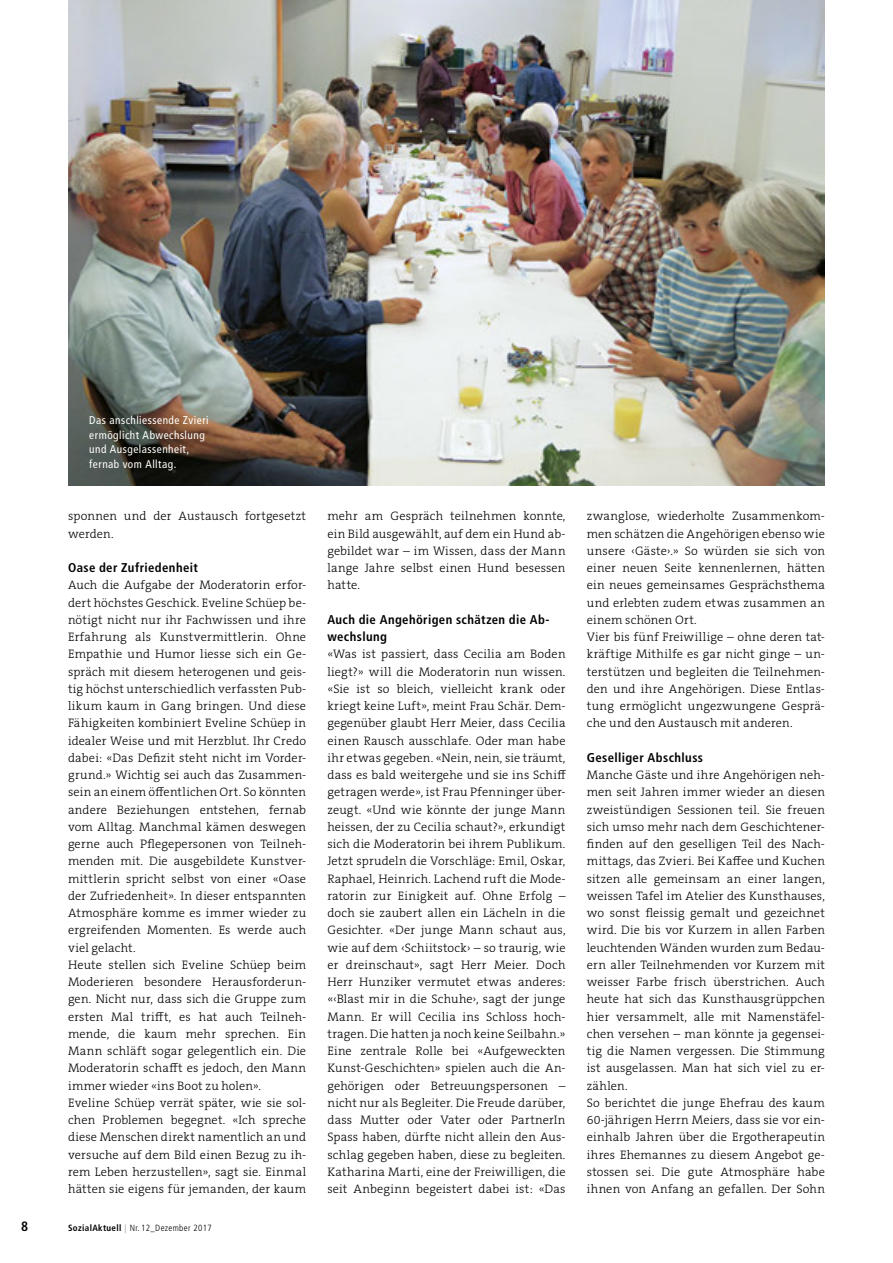
<style>
.page{position:relative;width:893px;height:1263px;background:#fff}
.page>*{position:absolute;margin:0;border:0;box-sizing:border-box;transform-origin:0 0}
.t1{font:700 condensed 13.5px "Frutiger";color:#000}
.t2{font:700 condensed 12.75px/17.2px "Frutiger";letter-spacing:.03em;color:#000}
.t3{font:300 12.3px/17.2px "The Serif B W3";letter-spacing:.015em;color:#000}
.t4{font:condensed 11.25px/14.7px "Frutiger";letter-spacing:.045em;color:#fff}
.t5{font:300 condensed 9px "Frutiger";letter-spacing:.04em;color:#000}
.s1{font-weight:700}
.s2{font-weight:700;color:#b1b4b4}
</style>
<div class="page">
<img style="left:68px;top:0;width:757px;height:485px">
<p class="t4" style="left:89px;top:413px;width:121px">Das anschliessende Zvieri ermöglicht Abwechslung und Ausgelassenheit, fernab vom Alltag.</p>
<p class="t3" style="left:68px;top:508px;width:240px">sponnen und der Austausch fortgesetzt werden.</p>
<p class="t2" style="left:68px;top:559px;width:131px">Oase der Zufriedenheit</p>
<p class="t3" style="left:68px;top:577px;width:240px">Auch die Aufgabe der Moderatorin erfor&shy;dert höchstes Geschick. Eveline Schüep be&shy;nötigt nicht nur ihr Fachwissen und ihre Erfahrung als Kunstvermittlerin. Ohne Empathie und Humor liesse sich ein Ge&shy;spräch mit diesem heterogenen und geis&shy;tig höchst unterschiedlich verfassten Pub&shy;likum kaum in Gang bringen. Und diese Fähigkeiten kombiniert Eveline Schüep in idealer Weise und mit Herzblut. Ihr Credo dabei: «Das Defizit steht nicht im Vorder&shy;grund.» Wichtig sei auch das Zusammen&shy;sein an einem öffentlichen Ort. So könnten andere Beziehungen entstehen, fernab vom Alltag. Manchmal kämen deswegen gerne auch Pflegepersonen von Teilneh&shy;menden mit. Die ausgebildete Kunstver&shy;mittlerin spricht selbst von einer «Oase der Zufriedenheit». In dieser entspannten Atmosphäre komme es immer wieder zu ergreifenden Momenten. Es werde auch viel gelacht.<br>Heute stellen sich Eveline Schüep beim Moderieren besondere Herausforderun&shy;gen. Nicht nur, dass sich die Gruppe zum ersten Mal trifft, es hat auch Teilneh&shy;mende, die kaum mehr sprechen. Ein Mann schläft sogar gelegentlich ein. Die Moderatorin schafft es jedoch, den Mann immer wieder «ins Boot zu holen».<br>Eveline Schüep verrät später, wie sie sol&shy;chen Problemen begegnet. «Ich spreche diese Menschen direkt namentlich an und versuche auf dem Bild einen Bezug zu ih&shy;rem Leben herzustellen», sagt sie. Einmal hätten sie eigens für jemanden, der kaum</p>
<p class="t1" style="left:21px;top:1218px;width:9px">8</p>
<p class="t5" style="left:68px;top:1222px;width:145px"><span class="s1">SozialAktuell</span> <span class="s2">|</span> Nr. 12_Dezember 2017</p>
<p class="t3" style="left:327px;top:508px;width:240px;text-align:justify">mehr am Gespräch teilnehmen konnte, ein Bild ausgewählt, auf dem ein Hund ab&shy;gebildet war – im Wissen, dass der Mann lange Jahre selbst einen Hund besessen hatte.</p>
<p class="t2" style="left:327px;top:611px;width:224px">Auch die Angehörigen schätzen die Ab&shy;wechslung</p>
<p class="t3" style="left:327px;top:646px;width:240px">«Was ist passiert, dass Cecilia am Boden liegt?» will die Moderatorin nun wissen. «Sie ist so bleich, vielleicht krank oder kriegt keine Luft», meint Frau Schär. Dem&shy;gegenüber glaubt Herr Meier, dass Cecilia einen Rausch ausschlafe. Oder man habe ihr etwas gegeben. «Nein, nein, sie träumt, dass es bald weitergehe und sie ins Schiff getragen werde», ist Frau Pfenninger über&shy;zeugt. «Und wie könnte der junge Mann heissen, der zu Cecilia schaut?», erkundigt sich die Moderatorin bei ihrem Publikum.<br>Jetzt sprudeln die Vorschläge: Emil, Oskar, Raphael, Heinrich. Lachend ruft die Mode&shy;ratorin zur Einigkeit auf. Ohne Erfolg – doch sie zaubert allen ein Lächeln in die Gesichter. «Der junge Mann schaut aus, wie auf dem ‹Schiitstock› – so traurig, wie er dreinschaut», sagt Herr Meier. Doch Herr Hunziker vermutet etwas anderes: «‹Blast mir in die Schuhe›, sagt der junge Mann. Er will Cecilia ins Schloss hoch&shy;tragen. Die hatten ja noch keine Seilbahn.» Eine zentrale Rolle bei «Aufgeweckten Kunst-Geschichten» spielen auch die An&shy;gehörigen oder Betreuungspersonen – nicht nur als Begleiter. Die Freude darüber, dass Mutter oder Vater oder PartnerIn Spass haben, dürfte nicht allein den Aus&shy;schlag gegeben haben, diese zu begleiten.<br>Katharina Marti, eine der Freiwilligen, die seit Anbeginn begeistert dabei ist: «Das</p>
<p class="t3" style="left:587px;top:508px;width:240px">zwanglose, wiederholte Zusammenkom&shy;men schätzen die Angehörigen ebenso wie unsere ‹Gäste›.» So würden sie sich von einer neuen Seite kennenlernen, hätten ein neues gemeinsames Gesprächsthema und erlebten zudem etwas zusammen an einem schönen Ort.<br>Vier bis fünf Freiwillige – ohne deren tat&shy;kräftige Mithilfe es gar nicht ginge – un&shy;terstützen und begleiten die Teilnehmen&shy;den und ihre Angehörigen. Diese Entlas&shy;tung ermöglicht ungezwungene Gesprä&shy;che und den Austausch mit anderen.</p>
<p class="t2" style="left:587px;top:749px;width:118px">Geselliger Abschluss</p>
<p class="t3" style="left:587px;top:766px;width:240px">Manche Gäste und ihre Angehörigen neh&shy;men seit Jahren immer wieder an diesen zweistündigen Sessionen teil. Sie freuen sich umso mehr nach dem Geschichtener&shy;finden auf den geselligen Teil des Nach&shy;mittags, das Zvieri. Bei Kaffee und Kuchen sitzen alle gemeinsam an einer langen, weissen Tafel im Atelier des Kunsthauses, wo sonst fleissig gemalt und gezeichnet wird. Die bis vor Kurzem in allen Farben leuchtenden Wänden wurden zum Bedau&shy;ern aller Teilnehmenden vor Kurzem mit weisser Farbe frisch überstrichen. Auch heute hat sich das Kunsthausgrüppchen hier versammelt, alle mit Namenstäfel&shy;chen versehen – man könnte ja gegensei&shy;tig die Namen vergessen. Die Stimmung ist ausgelassen. Man hat sich viel zu er&shy;zählen.<br>So berichtet die junge Ehefrau des kaum 60-jährigen Herrn Meiers, dass sie vor ein&shy;einhalb Jahren über die Ergotherapeutin ihres Ehemannes zu diesem Angebot ge&shy;stossen sei. Die gute Atmosphäre habe ihnen von Anfang an gefallen. Der Sohn</p>
</div>
